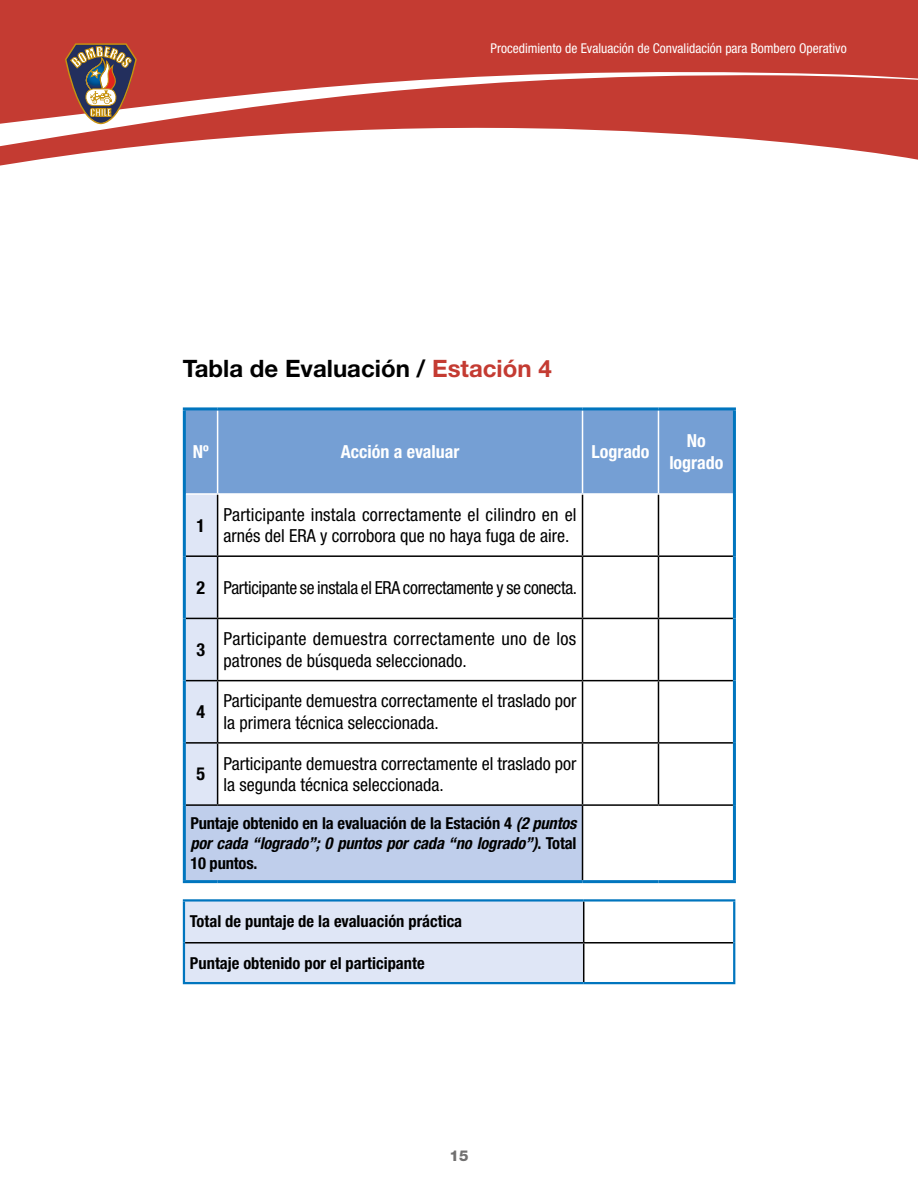
<style>
.page{position:relative;width:918px;height:1188px;background:#fff}
.page>*{position:absolute;margin:0;border:0;box-sizing:border-box;transform-origin:0 0}
.TXT_PRINCIPAL{font:700 24px "Helvetica Neue LT Std";color:#000}
.TXT_PRINCIPAL-2{font:condensed 18px/21.6px "Helvetica Neue LT Std";color:#000}
.TXT_PRINCIPAL-3{font:condensed 18px "Helvetica Neue LT Std";letter-spacing:-.02em;color:#000}
.TXT_PRINCIPAL-4{font:700 condensed 18px "Helvetica Neue LT Std";color:#fff}
.TXT_PRINCIPAL-5{font:700 condensed 18px "Helvetica Neue LT Std";color:#000}
.TXT_PRINCIPAL-6{font:700 condensed 16.5px/19.8px "Helvetica Neue LT Std";color:#000;text-align:justify}
.t1{font:800 15px "Helvetica Neue LT Std";color:#706f6f}
.t2{font:condensed 13.5px "Helvetica Neue LT Std";color:#fff}
.s1{color:#c43b32}
.s2{font-style:italic}
</style>
<div class="page">
<svg style="left:0;top:0;width:918px;height:166px;fill:#c43b32"></svg>
<svg style="left:65px;top:43px;width:72px;height:81px"></svg>
<div style="left:185px;top:902px;width:400px;height:80px;background:#dfe6f6"></div>
<hr style="left:583px;top:902px;width:1px;height:40px;background:#000">
<hr style="left:185px;top:942px;width:399px;height:2px;background:#000">
<hr style="left:584px;top:942px;width:149px;height:2px;background:#000">
<hr style="left:583px;top:944px;width:1px;height:38px;background:#000">
<hr style="left:183px;top:899px;width:401px;height:3px;background:#0075be">
<hr style="left:183px;top:902px;width:2px;height:41px;background:#0075be">
<hr style="left:584px;top:899px;width:151px;height:3px;background:#0075be">
<hr style="left:733px;top:902px;width:2px;height:41px;background:#0075be">
<hr style="left:183px;top:943px;width:2px;height:39px;background:#0075be">
<hr style="left:733px;top:943px;width:2px;height:39px;background:#0075be">
<hr style="left:183px;top:982px;width:401px;height:2px;background:#0075be">
<hr style="left:584px;top:982px;width:151px;height:2px;background:#0075be">
<div style="left:186px;top:410px;width:547px;height:83px;background:#759fd4"></div>
<div style="left:186px;top:495px;width:31px;height:309px;background:#dfe6f6"></div>
<svg style="left:218px;top:495px;width:515px;height:385px"></svg>
<div style="left:184px;top:805px;width:399px;height:77px;background:#bfceeb"></div>
<hr style="left:217px;top:410px;width:1px;height:83px;background:#fff">
<hr style="left:217px;top:495px;width:1px;height:60px;background:#000">
<hr style="left:186px;top:555px;width:32px;height:2px;background:#000">
<hr style="left:217px;top:557px;width:1px;height:61px;background:#000">
<hr style="left:186px;top:618px;width:32px;height:1px;background:#000">
<hr style="left:582px;top:410px;width:1px;height:83px;background:#fff">
<hr style="left:658px;top:410px;width:1px;height:83px;background:#fff">
<hr style="left:582px;top:495px;width:1px;height:60px;background:#000">
<hr style="left:658px;top:495px;width:1px;height:60px;background:#000">
<hr style="left:218px;top:555px;width:365px;height:2px;background:#000">
<hr style="left:583px;top:555px;width:75px;height:2px;background:#000">
<hr style="left:582px;top:557px;width:1px;height:61px;background:#000">
<hr style="left:658px;top:555px;width:75px;height:2px;background:#000">
<hr style="left:658px;top:557px;width:1px;height:61px;background:#000">
<hr style="left:218px;top:618px;width:365px;height:1px;background:#000">
<hr style="left:583px;top:618px;width:75px;height:1px;background:#000">
<hr style="left:658px;top:618px;width:75px;height:1px;background:#000">
<hr style="left:217px;top:619px;width:1px;height:61px;background:#000">
<hr style="left:582px;top:619px;width:1px;height:61px;background:#000">
<hr style="left:658px;top:619px;width:1px;height:61px;background:#000">
<hr style="left:186px;top:680px;width:32px;height:1px;background:#000">
<hr style="left:218px;top:680px;width:365px;height:1px;background:#000">
<hr style="left:217px;top:681px;width:1px;height:61px;background:#000">
<hr style="left:583px;top:680px;width:75px;height:1px;background:#000">
<hr style="left:582px;top:681px;width:1px;height:61px;background:#000">
<hr style="left:658px;top:680px;width:75px;height:1px;background:#000">
<hr style="left:658px;top:681px;width:1px;height:61px;background:#000">
<hr style="left:186px;top:742px;width:32px;height:2px;background:#000">
<hr style="left:218px;top:742px;width:365px;height:2px;background:#000">
<hr style="left:217px;top:744px;width:1px;height:60px;background:#000">
<hr style="left:583px;top:742px;width:75px;height:2px;background:#000">
<hr style="left:582px;top:744px;width:1px;height:60px;background:#000">
<hr style="left:658px;top:742px;width:75px;height:2px;background:#000">
<hr style="left:658px;top:744px;width:1px;height:60px;background:#000">
<hr style="left:186px;top:804px;width:32px;height:2px;background:#000">
<hr style="left:218px;top:804px;width:365px;height:2px;background:#000">
<hr style="left:583px;top:804px;width:75px;height:2px;background:#000">
<hr style="left:582px;top:806px;width:1px;height:74px;background:#000">
<hr style="left:658px;top:804px;width:75px;height:2px;background:#000">
<hr style="left:183px;top:407px;width:35px;height:3px;background:#0075be">
<hr style="left:183px;top:410px;width:3px;height:84px;background:#0075be">
<hr style="left:218px;top:407px;width:365px;height:3px;background:#0075be">
<hr style="left:183px;top:494px;width:3px;height:62px;background:#0075be">
<hr style="left:183px;top:556px;width:3px;height:62px;background:#0075be">
<hr style="left:183px;top:618px;width:3px;height:63px;background:#0075be">
<hr style="left:183px;top:681px;width:3px;height:62px;background:#0075be">
<hr style="left:183px;top:743px;width:3px;height:62px;background:#0075be">
<hr style="left:183px;top:805px;width:3px;height:75px;background:#0075be">
<hr style="left:183px;top:880px;width:35px;height:3px;background:#0075be">
<hr style="left:218px;top:880px;width:365px;height:3px;background:#0075be">
<hr style="left:583px;top:407px;width:75px;height:3px;background:#0075be">
<hr style="left:658px;top:407px;width:78px;height:3px;background:#0075be">
<hr style="left:733px;top:410px;width:3px;height:84px;background:#0075be">
<hr style="left:733px;top:494px;width:3px;height:62px;background:#0075be">
<hr style="left:733px;top:556px;width:3px;height:62px;background:#0075be">
<hr style="left:733px;top:618px;width:3px;height:63px;background:#0075be">
<hr style="left:733px;top:681px;width:3px;height:62px;background:#0075be">
<hr style="left:733px;top:743px;width:3px;height:62px;background:#0075be">
<hr style="left:733px;top:805px;width:3px;height:75px;background:#0075be">
<hr style="left:583px;top:880px;width:75px;height:3px;background:#0075be">
<hr style="left:658px;top:880px;width:78px;height:3px;background:#0075be">
<p class="t2" style="left:491px;top:40px;width:358px">Procedimiento de Evaluación de Convalidación para Bombero Operativo</p>
<p class="TXT_PRINCIPAL" style="left:183px;top:353px;width:370px">Tabla de Evaluación / <span class="s1">Estación 4</span></p>
<p class="TXT_PRINCIPAL-4" style="left:193px;top:441px;width:17px">Nº</p>
<p class="TXT_PRINCIPAL-4" style="left:341px;top:441px;width:120px">Acción a evaluar</p>
<p class="TXT_PRINCIPAL-4" style="left:591px;top:441px;width:60px">Logrado</p>
<p class="TXT_PRINCIPAL-5" style="left:197px;top:514px;width:10px">1</p>
<p class="TXT_PRINCIPAL-2" style="left:224px;top:503px;width:355px">Participante instala correctamente el cilindro en el arnés del ERA y corrobora que no haya fuga de aire.</p>
<p class="TXT_PRINCIPAL-5" style="left:197px;top:576px;width:10px">2</p>
<p class="TXT_PRINCIPAL-3" style="left:224px;top:577px;width:355px">Participante se instala el ERA correctamente y se conecta.</p>
<p class="TXT_PRINCIPAL-5" style="left:197px;top:639px;width:10px">3</p>
<p class="TXT_PRINCIPAL-2" style="left:224px;top:628px;width:354px">Participante demuestra correctamente uno de los patrones de búsqueda seleccionado.</p>
<p class="TXT_PRINCIPAL-5" style="left:197px;top:701px;width:10px">4</p>
<p class="TXT_PRINCIPAL-2" style="left:224px;top:690px;width:354px">Participante demuestra correctamente el traslado por la primera técnica seleccionada.</p>
<p class="TXT_PRINCIPAL-5" style="left:197px;top:763px;width:10px">5</p>
<p class="TXT_PRINCIPAL-2" style="left:224px;top:752px;width:354px">Participante demuestra correctamente el traslado por la segunda técnica seleccionada.</p>
<p class="TXT_PRINCIPAL-6" style="left:190px;top:813px;width:388px">Puntaje obtenido en la evaluación de la Estación 4 <span class="s2">(2 puntos por cada “logrado”; 0 puntos por cada “no logrado”)</span>. Total 10 puntos.</p>
<p class="TXT_PRINCIPAL-6" style="left:190px;top:912px;width:274px">Total de puntaje de la evaluación práctica</p>
<p class="TXT_PRINCIPAL-6" style="left:190px;top:953px;width:236px">Puntaje obtenido por el participante</p>
<p class="TXT_PRINCIPAL-4" style="left:687px;top:430px;width:20px">No</p>
<p class="TXT_PRINCIPAL-4" style="left:669px;top:451px;width:56px">logrado</p>
<p class="t1" style="left:450px;top:1146px;width:20px">15</p>
</div>
